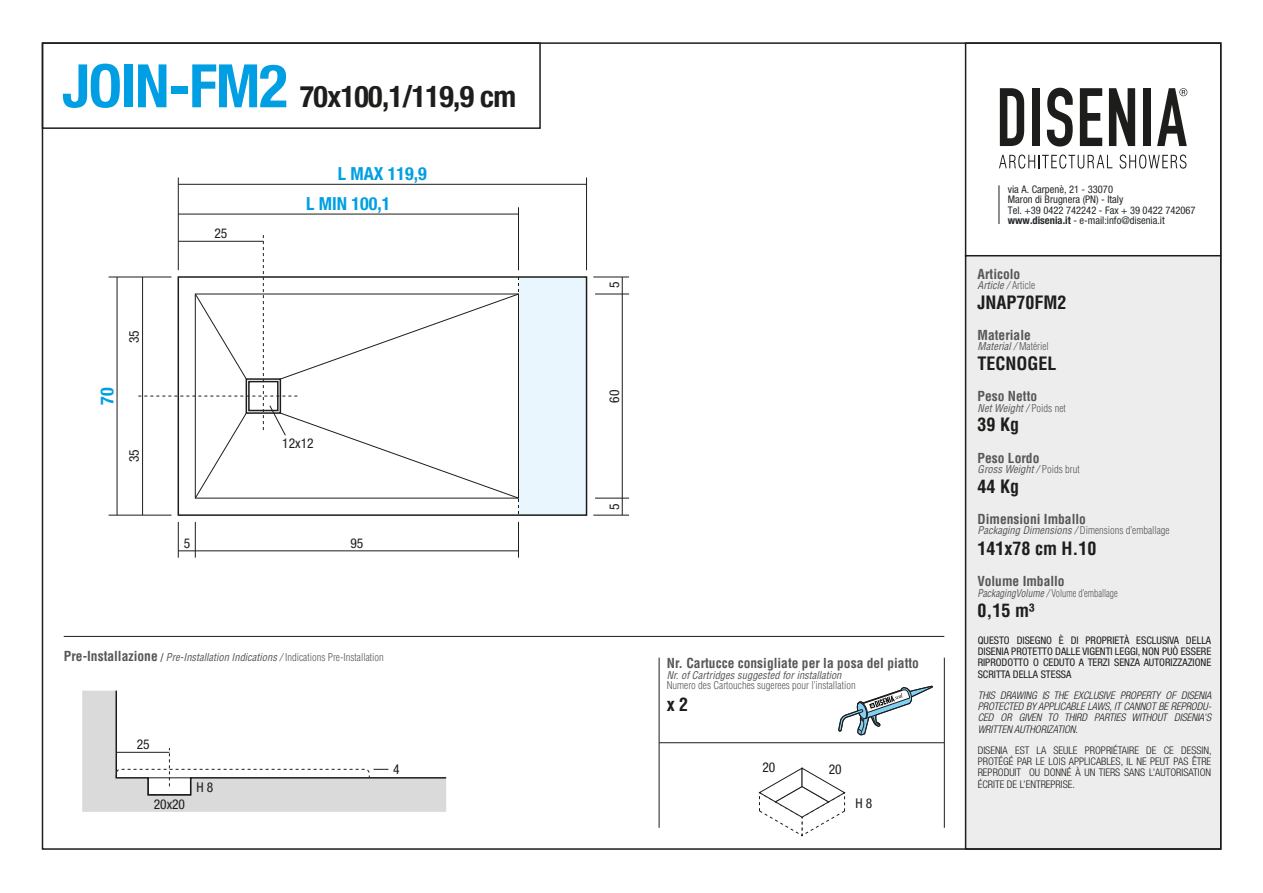
<style>
.page{position:relative;width:1263px;height:893px;background:#fff}
.page>*{position:absolute;margin:0;border:0;box-sizing:border-box;transform-origin:0 0}
.t1{font:700 condensed 60px "Helvetica Neue";letter-spacing:-.02em;color:#009fe3}
.t2{font:700 condensed 30px "Helvetica Neue";letter-spacing:-.02em;color:#1d1d1b}
.t3{font:700 condensed 18px "Helvetica";color:#1d1d1b}
.t4{font:700 condensed 18px "Helvetica Neue";color:#009fe3}
.t5{font:700 condensed 13.5px "Helvetica";color:#575756}
.t6{font:condensed 13.5px "Helvetica Neue";color:#1d1d1b}
.t7{font:italic condensed 10.5px "Helvetica";color:#575756}
.t8{font:italic 300 condensed 10.5px/11.2px "Helvetica Neue";color:#1d1d1b;text-align:justify}
.t9{font:300 condensed 10.5px/11.2px "Helvetica Neue";color:#1d1d1b;text-align:justify}
.t10{font:condensed 10.5px/11.2px "Helvetica Neue";color:#1d1d1b;text-align:justify}
.t11{font:condensed 10.5px/10.5px "Helvetica Neue";color:#242729}
.t12{font:300 condensed 10.5px "Helvetica";color:#575756}
.t13{font:300 condensed 10.5px "Helvetica";color:#575756;scale:.9 1}
.s1{font-weight:700;font-style:normal;font-size:13.5px}
.s2{font-weight:700;font-style:normal}
.s3{font-weight:300;font-style:normal}
.s4{font-weight:700}
.s5{font-weight:400;font-style:italic}
</style>
<div class="page">
<div style="left:42px;top:42px;width:499px;height:87px;border:2px solid #1d1d1b"></div>
<hr style="left:64px;top:636px;width:880px;height:1px;background:#1d1d1b">
<div style="left:965px;top:42px;width:256px;height:214px;border:2px solid #1d1d1b"></div>
<div style="left:965px;top:255px;width:256px;height:595px;background:#ededed;border:2px solid #1d1d1b"></div>
<hr style="left:659px;top:658px;width:1px;height:170px;background:#1d1d1b">
<hr style="left:659px;top:742px;width:285px;height:1px;background:#1d1d1b">
<hr style="left:944px;top:658px;width:1px;height:170px;background:#1d1d1b">
<svg style="left:999px;top:155px;width:113px;height:14px"></svg>
<svg style="left:1119px;top:155px;width:67px;height:14px"></svg>
<svg style="left:1000px;top:88px;width:24px;height:58px"></svg>
<div style="left:1032px;top:88px;width:8px;height:58px;background:#1d1d1b"></div>
<svg style="left:1047px;top:88px;width:26px;height:59px"></svg>
<svg style="left:1080px;top:88px;width:22px;height:58px"></svg>
<svg style="left:1109px;top:88px;width:26px;height:58px"></svg>
<div style="left:1143px;top:88px;width:8px;height:58px;background:#1d1d1b"></div>
<svg style="left:1157px;top:88px;width:30px;height:58px"></svg>
<svg style="left:758px;top:767px;width:88px;height:69px"></svg>
<hr style="left:999px;top:185px;width:1px;height:39px;background:#1d1d1b">
<svg style="left:82px;top:690px;width:365px;height:122px"></svg>
<svg style="left:838px;top:685px;width:95px;height:51px"></svg>
<hr style="left:109px;top:277px;width:62px;height:1px;background:#1d1d1b">
<hr style="left:109px;top:515px;width:62px;height:1px;background:#1d1d1b">
<hr style="left:518px;top:522px;width:1px;height:36px;background:#1d1d1b">
<hr style="left:178px;top:522px;width:1px;height:36px;background:#1d1d1b">
<hr style="left:195px;top:522px;width:1px;height:36px;background:#1d1d1b">
<hr style="left:178px;top:551px;width:340px;height:1px;background:#1d1d1b">
<hr style="left:593px;top:277px;width:36px;height:1px;background:#1d1d1b">
<hr style="left:595px;top:294px;width:34px;height:1px;background:#1d1d1b">
<hr style="left:593px;top:515px;width:36px;height:1px;background:#1d1d1b">
<hr style="left:595px;top:498px;width:34px;height:1px;background:#1d1d1b">
<hr style="left:622px;top:277px;width:1px;height:238px;background:#1d1d1b">
<hr style="left:117px;top:277px;width:1px;height:238px;background:#1d1d1b">
<hr style="left:518px;top:207px;width:1px;height:63px;background:#1d1d1b">
<hr style="left:178px;top:214px;width:340px;height:1px;background:#1d1d1b">
<hr style="left:586px;top:177px;width:1px;height:93px;background:#1d1d1b">
<hr style="left:178px;top:177px;width:1px;height:93px;background:#1d1d1b">
<hr style="left:178px;top:184px;width:408px;height:1px;background:#1d1d1b">
<div style="left:518px;top:277px;width:68px;height:238px;background:#eaf6fe"></div>
<svg style="left:136px;top:234px;width:383px;height:281px"></svg>
<h1 class="t1" style="left:62px;top:36px;width:227px">JOIN-FM2</h1>
<h2 class="t2" style="left:300px;top:72px;width:218px">70x100,1/119,9 cm</h2>
<p class="t6" style="left:214px;top:225px;width:14px">25</p>
<h3 class="t4" style="left:338px;top:163px;width:90px">L MAX 119,9</h3>
<h3 class="t4" style="left:306px;top:193px;width:86px">L MIN 100,1</h3>
<p class="t6" style="left:126px;top:343px;width:14px;rotate:-90deg">35</p>
<h3 class="t4" style="left:96px;top:405px;width:19px;rotate:-90deg">70</h3>
<p class="t6" style="left:126px;top:462px;width:14px;rotate:-90deg">35</p>
<p class="t6" style="left:282px;top:436px;width:33px">12x12</p>
<p class="t6" style="left:184px;top:535px;width:8px">5</p>
<p class="t6" style="left:350px;top:535px;width:14px">95</p>
<p class="t7" style="left:64px;top:650px;width:321px"><span class="s1">Pre-Installazione</span> <span class="s2">/</span> Pre-Installation Indications / <span class="s3">Indications Pre-Installation</span></p>
<p class="t6" style="left:137px;top:737px;width:14px">25</p>
<p class="t6" style="left:154px;top:796px;width:33px">20x20</p>
<p class="t6" style="left:196px;top:779px;width:18px">H 8</p>
<p class="t6" style="left:393px;top:761px;width:8px">4</p>
<p class="t6" style="left:607px;top:288px;width:8px;rotate:-90deg">5</p>
<p class="t6" style="left:607px;top:403px;width:14px;rotate:-90deg">60</p>
<p class="t6" style="left:607px;top:510px;width:8px;rotate:-90deg">5</p>
<p class="t5" style="left:667px;top:655px;width:254px">Nr. Cartucce consigliate per la posa del piatto</p>
<p class="t7" style="left:667px;top:668px;width:176px">Nr. of Cartridges suggested for installation</p>
<p class="t12" style="left:667px;top:679px;width:190px">Numero des Cartouches sugerees pour l’installation</p>
<h3 class="t3" style="left:667px;top:694px;width:23px">x 2</h3>
<p class="t6" style="left:762px;top:760px;width:14px">20</p>
<p class="t6" style="left:829px;top:761px;width:14px">20</p>
<p class="t6" style="left:855px;top:795px;width:18px">H 8</p>
<p class="t11" style="left:1008px;top:183px;width:189px">via A. Carpenè, 21 - 33070<br>Maron di Brugnera (PN) - Italy<br>Tel. +39 0422 742242 - Fax + 39 0422 742067 <span class="s4">www.disenia.it</span> - e-mail:info@disenia.it</p>
<p class="t5" style="left:977px;top:266px;width:44px">Articolo</p>
<p class="t7" style="left:977px;top:279px;width:59px">Article / <span class="s3">Article</span></p>
<h3 class="t3" style="left:977px;top:291px;width:91px">JNAP70FM2</h3>
<p class="t5" style="left:977px;top:327px;width:55px">Materiale</p>
<p class="t7" style="left:977px;top:340px;width:73px">Material / <span class="s3">Matériel</span></p>
<h3 class="t3" style="left:977px;top:353px;width:81px">TECNOGEL</h3>
<p class="t5" style="left:977px;top:388px;width:61px">Peso Netto</p>
<p class="t7" style="left:977px;top:401px;width:90px">Net Weight / <span class="s3">Poids net</span></p>
<h3 class="t3" style="left:977px;top:414px;width:43px">39 Kg</h3>
<p class="t5" style="left:977px;top:449px;width:63px">Peso Lordo</p>
<p class="t7" style="left:977px;top:463px;width:104px">Gross Weight / <span class="s3">Poids brut</span></p>
<h3 class="t3" style="left:977px;top:475px;width:43px">44 Kg</h3>
<p class="t5" style="left:977px;top:511px;width:110px">Dimensioni Imballo</p>
<p class="t12" style="left:977px;top:524px;width:194px"><span class="s5">Packaging Dimensions /</span> Dimensions d’emballage</p>
<h3 class="t3" style="left:977px;top:537px;width:120px">141x78 cm H.10</h3>
<p class="t5" style="left:977px;top:573px;width:89px">Volume Imballo</p>
<p class="t13" style="left:977px;top:587px;width:157px"><span class="s5">PackagingVolume /</span> Volume d’emballage</p>
<h3 class="t3" style="left:977px;top:600px;width:58px">0,15 m³</h3>
<p class="t10" style="left:978px;top:634px;width:235px">QUESTO DISEGNO È DI PROPRIETÀ ESCLUSIVA DELLA DISENIA PROTETTO DALLE VIGENTI LEGGI, NON PUÒ ESSERE RIPRODOTTO O CEDUTO A TERZI SENZA AUTORIZZAZIONE SCRITTA DELLA STESSA</p>
<p class="t8" style="left:978px;top:689px;width:235px">THIS DRAWING IS THE EXCLUSIVE PROPERTY OF DISENIA PROTECTED BY APPLICABLE LAWS, IT CANNOT BE REPRODU-CED OR GIVEN TO THIRD PARTIES WITHOUT DISENIA’S WRITTEN AUTHORIZATION.</p>
<p class="t9" style="left:978px;top:744px;width:235px">DISENIA EST LA SEULE PROPRIÉTAIRE DE CE DESSIN, PROTÉGÉ PAR LE LOIS APPLICABLES, IL NE PEUT PAS ÊTRE REPRODUIT OU DONNÉ À UN TIERS SANS L’AUTORISATION ÉCRITE DE L’ENTREPRISE.</p>
</div>
